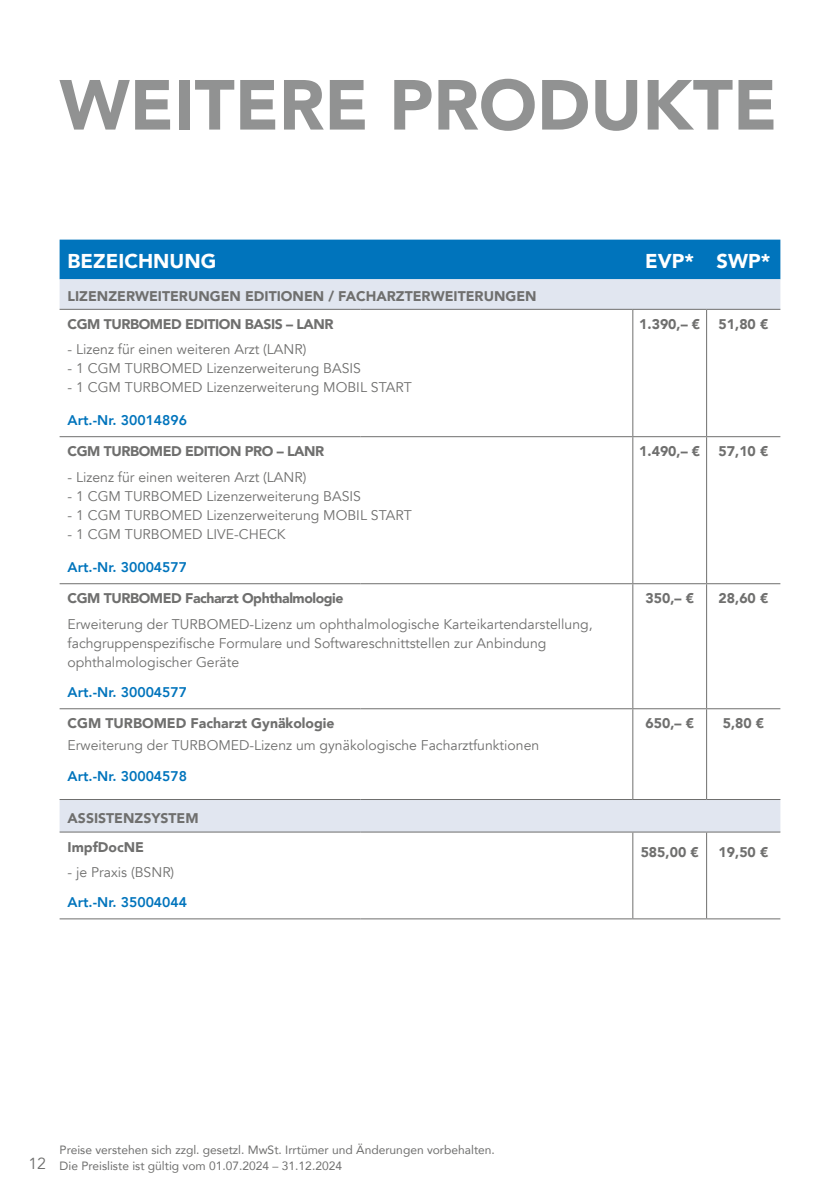
<style>
.page{position:relative;width:840px;height:1191px;background:#fff}
.page>*{position:absolute;margin:0;border:0;box-sizing:border-box;transform-origin:0 0}
.t1{font:900 70px "Avenir";color:#919292}
.t2{font:900 20px "Avenir";color:#fff}
.t3{font:16px "Avenir";color:#6f6f6e}
.t4{font:14px/19px "Avenir";color:#6f6f6e}
.t5{font:900 14px/27.6px "Avenir";color:#6f6f6e}
.t6{font:800 14px "Avenir";color:#0074bc}
.t7{font:900 14px "Avenir";letter-spacing:-.03em;color:#6f6f6e}
.t8{font:12px/16px "Avenir";color:#6f6f6e}
</style>
<div class="page">
<div style="left:60px;top:240px;width:720px;height:39px;background:#0074bc"></div>
<svg style="left:60px;top:279px;width:720px;height:552px"></svg>
<hr style="left:632px;top:708px;width:74px;height:1px;background:#6f6f6e">
<hr style="left:706px;top:708px;width:74px;height:1px;background:#6f6f6e">
<hr style="left:632px;top:831px;width:74px;height:1px;background:#6f6f6e">
<hr style="left:706px;top:831px;width:74px;height:1px;background:#6f6f6e">
<hr style="left:60px;top:708px;width:300px;height:1px;background:#6f6f6e">
<hr style="left:360px;top:708px;width:272px;height:1px;background:#6f6f6e">
<hr style="left:60px;top:831px;width:300px;height:1px;background:#6f6f6e">
<hr style="left:360px;top:831px;width:272px;height:1px;background:#6f6f6e">
<hr style="left:60px;top:309px;width:300px;height:1px;background:#6f6f6e">
<hr style="left:360px;top:309px;width:272px;height:1px;background:#6f6f6e">
<hr style="left:632px;top:309px;width:74px;height:1px;background:#6f6f6e">
<hr style="left:632px;top:310px;width:1px;height:126px;background:#6f6f6e">
<hr style="left:706px;top:309px;width:74px;height:1px;background:#6f6f6e">
<hr style="left:705px;top:310px;width:1px;height:126px;background:#6f6f6e">
<hr style="left:60px;top:436px;width:300px;height:1px;background:#6f6f6e">
<hr style="left:360px;top:436px;width:272px;height:1px;background:#6f6f6e">
<hr style="left:632px;top:436px;width:74px;height:1px;background:#6f6f6e">
<hr style="left:632px;top:437px;width:1px;height:146px;background:#6f6f6e">
<hr style="left:706px;top:436px;width:74px;height:1px;background:#6f6f6e">
<hr style="left:705px;top:437px;width:1px;height:146px;background:#6f6f6e">
<hr style="left:60px;top:583px;width:300px;height:1px;background:#6f6f6e">
<hr style="left:360px;top:583px;width:272px;height:1px;background:#6f6f6e">
<hr style="left:632px;top:583px;width:74px;height:1px;background:#6f6f6e">
<hr style="left:632px;top:584px;width:1px;height:124px;background:#6f6f6e">
<hr style="left:706px;top:583px;width:74px;height:1px;background:#6f6f6e">
<hr style="left:705px;top:584px;width:1px;height:124px;background:#6f6f6e">
<hr style="left:632px;top:709px;width:1px;height:90px;background:#6f6f6e">
<hr style="left:705px;top:709px;width:1px;height:90px;background:#6f6f6e">
<hr style="left:632px;top:832px;width:1px;height:86px;background:#6f6f6e">
<hr style="left:705px;top:832px;width:1px;height:86px;background:#6f6f6e">
<hr style="left:60px;top:918px;width:300px;height:1px;background:#6f6f6e">
<hr style="left:360px;top:918px;width:272px;height:1px;background:#6f6f6e">
<hr style="left:632px;top:918px;width:74px;height:1px;background:#6f6f6e">
<hr style="left:706px;top:918px;width:74px;height:1px;background:#6f6f6e">
<hr style="left:60px;top:799px;width:300px;height:1px;background:#6f6f6e">
<hr style="left:360px;top:799px;width:272px;height:1px;background:#6f6f6e">
<hr style="left:632px;top:799px;width:74px;height:1px;background:#6f6f6e">
<hr style="left:706px;top:799px;width:74px;height:1px;background:#6f6f6e">
<h1 class="t1" style="left:60px;top:45px;width:718px">WEITERE PRODUKTE</h1>
<h2 class="t2" style="left:68px;top:243px;width:150px">BEZEICHNUNG</h2>
<h2 class="t2" style="left:645px;top:243px;width:127px">EVP* SWP*</h2>
<p class="t5" style="left:68px;top:282px;width:470px">LIZENZERWEITERUNGEN EDITIONEN / FACHARZTERWEITERUNGEN<br>CGM TURBOMED EDITION BASIS – LANR</p>
<p class="t4" style="left:68px;top:340px;width:240px">- Lizenz für einen weiteren Arzt (LANR)</p>
<p class="t4" style="left:68px;top:359px;width:295px">- 1 CGM TURBOMED Lizenzerweiterung BASIS</p>
<p class="t4" style="left:68px;top:378px;width:345px">- 1 CGM TURBOMED Lizenzerweiterung MOBIL START</p>
<p class="t6" style="left:68px;top:409px;width:121px">Art.-Nr. 30014896</p>
<p class="t5" style="left:639px;top:310px;width:62px">1.390,– €</p>
<p class="t5" style="left:718px;top:310px;width:51px">51,80 €</p>
<p class="t7" style="left:68px;top:439px;width:258px">CGM TURBOMED EDITION PRO – LANR</p>
<p class="t4" style="left:68px;top:467px;width:240px">- Lizenz für einen weiteren Arzt (LANR)</p>
<p class="t4" style="left:68px;top:487px;width:295px">- 1 CGM TURBOMED Lizenzerweiterung BASIS</p>
<p class="t4" style="left:68px;top:506px;width:345px">- 1 CGM TURBOMED Lizenzerweiterung MOBIL START</p>
<p class="t4" style="left:68px;top:525px;width:219px">- 1 CGM TURBOMED LIVE-CHECK</p>
<p class="t6" style="left:68px;top:556px;width:121px">Art.-Nr. 30004577</p>
<p class="t7" style="left:68px;top:586px;width:277px">CGM TURBOMED Facharzt Ophthalmologie</p>
<p class="t4" style="left:68px;top:614px;width:526px">Erweiterung der TURBOMED-Lizenz um ophthalmologische Karteikartendarstellung, fachgruppenspezifische Formulare und Softwareschnittstellen zur Anbindung ophthalmologischer Geräte</p>
<p class="t6" style="left:68px;top:681px;width:121px">Art.-Nr. 30004577</p>
<p class="t5" style="left:68px;top:709px;width:268px">CGM TURBOMED Facharzt Gynäkologie</p>
<p class="t4" style="left:68px;top:736px;width:473px">Erweiterung der TURBOMED-Lizenz um gynäkologische Facharztfunktionen</p>
<p class="t6" style="left:68px;top:765px;width:121px">Art.-Nr. 30004578</p>
<p class="t5" style="left:68px;top:803px;width:132px;line-height:29px">ASSISTENZSYSTEM<br>ImpfDocNE</p>
<p class="t4" style="left:68px;top:863px;width:108px">- je Praxis (BSNR)</p>
<p class="t6" style="left:68px;top:891px;width:121px">Art.-Nr. 35004044</p>
<p class="t5" style="left:639px;top:437px;width:62px">1.490,– €</p>
<p class="t5" style="left:718px;top:437px;width:51px">57,10 €</p>
<p class="t5" style="left:645px;top:584px;width:50px">350,– €</p>
<p class="t5" style="left:718px;top:584px;width:51px">28,60 €</p>
<p class="t5" style="left:645px;top:709px;width:50px">650,– €</p>
<p class="t5" style="left:722px;top:709px;width:43px">5,80 €</p>
<p class="t5" style="left:640px;top:838px;width:60px">585,00 €</p>
<p class="t5" style="left:718px;top:838px;width:51px">19,50 €</p>
<p class="t3" style="left:28px;top:1153px;width:19px">12</p>
<p class="t8" style="left:60px;top:1141px;width:436px">Preise verstehen sich zzgl. gesetzl. MwSt. Irrtümer und Änderungen vorbehalten.<br>Die Preisliste ist gültig vom 01.07.2024 – 31.12.2024</p>
</div>
